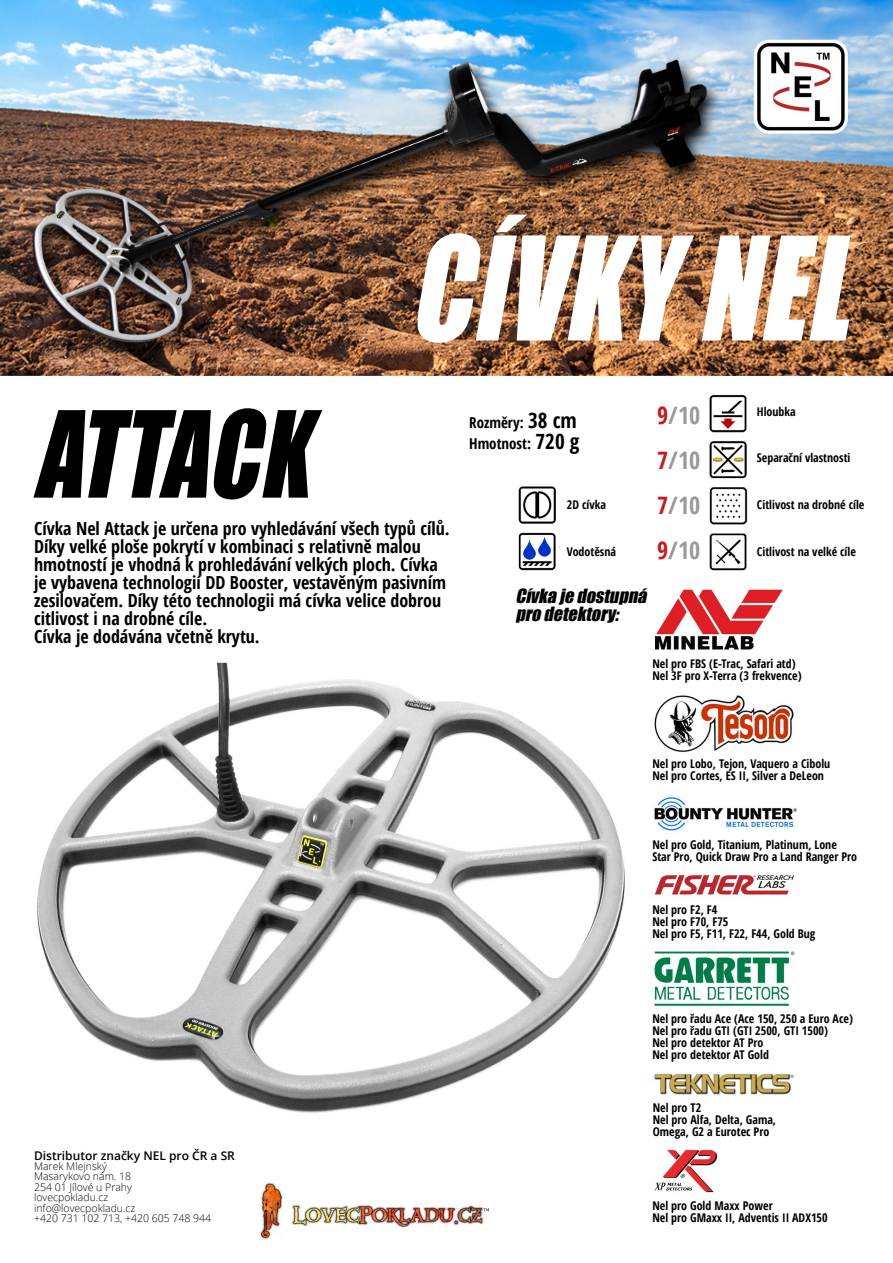
<style>
.page{position:relative;width:893px;height:1263px;background:#fff}
.page>*{position:absolute;margin:0;border:0;box-sizing:border-box;transform-origin:0 0}
.t1{font:italic 132.9px "Impact";color:#fff;scale:.82 1}
.t2{font:italic 110.7px "Impact";color:#000;scale:.82 1}
.t3{font:700 condensed 24px/45px "Open Sans";color:#9a999a;text-align:justify}
.t4{font:700 condensed 18px/18px "Open Sans";color:#000}
.t5{font:italic 18px/18px "Impact";color:#000}
.t6{font:700 condensed 15px/21px "Open Sans";color:#000}
.t7{font:700 condensed 12px/12px "Open Sans";color:#000}
.t8{font:600 12px "Open Sans";color:#000}
.t9{font:300 10.5px/10.5px "Open Sans";color:#000}
.s1{font-size:21px}
.s2{color:#cd171a}
</style>
<div class="page">
<img style="left:0;top:0;width:893px;height:1239px">
<h1 class="t1" style="left:409px;top:185px;width:577px">CÍVKYNEL</h1>
<h2 class="t2" style="left:34px;top:368px;width:371px">ATTACK</h2>
<p class="t4" style="left:34px;top:519px;width:417px">Cívka Nel Attack je určena pro vyhledávání všech typů cílů.<br>Díky velké ploše pokrytí v kombinaci s relativně malou hmotností je vhodná k prohledávání velkých ploch. Cívka je vybavena technologií DD Booster, vestavěným pasivním zesilovačem. Díky této technologii má cívka velice dobrou citlivost i na drobné cíle.<br>Cívka je dodávána včetně krytu.</p>
<p class="t6" style="left:469px;top:412px;width:112px">Rozměry: <span class="s1">38 cm<br></span>Hmotnost: <span class="s1">720 g</span></p>
<p class="t7" style="left:567px;top:498px;width:41px">2D cívka</p>
<p class="t7" style="left:567px;top:545px;width:51px">Vodotěsná</p>
<h3 class="t3" style="left:657px;top:393px;width:45px"><span class="s2">9</span>/10<br><span class="s2">7</span>/10<br><span class="s2">7</span>/10<br><span class="s2">9</span>/10</h3>
<h3 class="t5" style="left:515px;top:587px;width:138px">Cívkajedostupná prodetektory:</h3>
<p class="t7" style="left:757px;top:405px;width:40px">Hloubka</p>
<p class="t7" style="left:757px;top:452px;width:95px">Separační vlastnosti</p>
<p class="t7" style="left:757px;top:498px;width:109px">Citlivost na drobné cíle</p>
<p class="t7" style="left:757px;top:545px;width:101px">Citlivost na velké cíle</p>
<p class="t7" style="left:652px;top:658px;width:151px">Nel pro FBS (E-Trac, Safari atd)<br>Nel 3F pro X-Terra (3 frekvence)</p>
<p class="t8" style="left:34px;top:1147px;width:202px">Distributor značky NEL pro ČR a SR</p>
<p class="t9" style="left:34px;top:1160px;width:179px">Marek Mlejnský<br>Masarykovo nám. 18<br>254 01 Jílové u Prahy<br>lovecpokladu.cz info@lovecpokladu.cz<br>+420 731 102 713, +420 605 748 944</p>
<p class="t7" style="left:652px;top:758px;width:179px">Nel pro Lobo, Tejon, Vaquero a Cibolu<br>Nel pro Cortes, ES II, Silver a DeLeon</p>
<p class="t7" style="left:652px;top:838px;width:206px">Nel pro Gold, Titanium, Platinum, Lone<br>Star Pro, Quick Draw Pro a Land Ranger Pro</p>
<p class="t7" style="left:652px;top:903px;width:164px">Nel pro F2, F4<br>Nel pro F70, F75<br>Nel pro F5, F11, F22, F44, Gold Bug</p>
<p class="t7" style="left:652px;top:1013px;width:202px">Nel pro řadu Ace (Ace 150, 250 a Euro Ace)<br>Nel pro řadu GTI (GTI 2500, GTI 1500)<br>Nel pro detektor AT Pro<br>Nel pro detektor AT Gold</p>
<p class="t7" style="left:653px;top:1101px;width:125px">Nel pro T2<br>Nel pro Alfa, Delta, Gama,<br>Omega, G2 a Eurotec Pro</p>
<p class="t7" style="left:652px;top:1199px;width:177px">Nel pro Gold Maxx Power<br>Nel pro GMaxx II, Adventis II ADX150</p>
</div>
